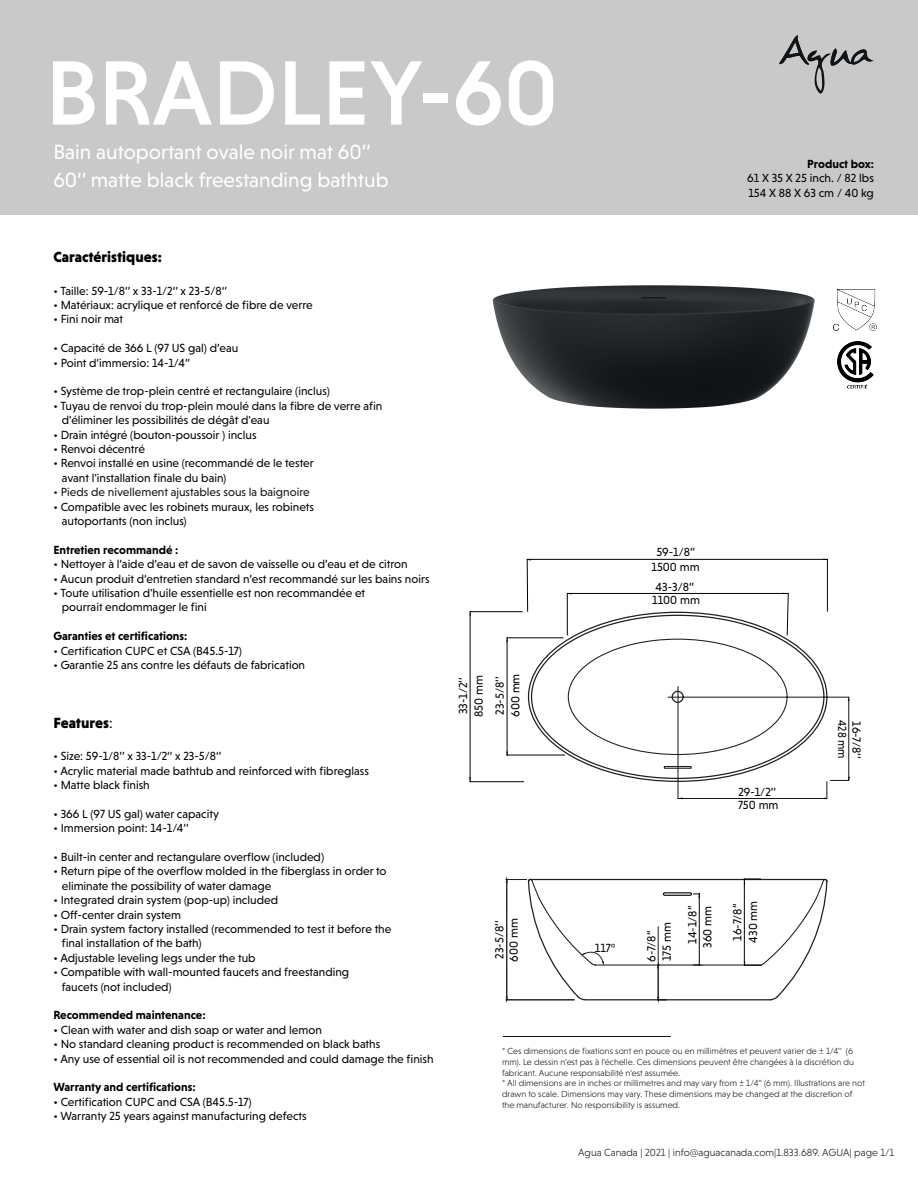
<style>
.page{position:relative;width:918px;height:1188px;background:#fff}
.page>*{position:absolute;margin:0;border:0;box-sizing:border-box;transform-origin:0 0}
.t1{font:500 93px "Niveau Grotesk";color:#fff}
.t2{font:21px/28.3px "Niveau Grotesk";color:#fff}
.t3{font:900 15px "Niveau Grotesk";color:#000001}
.t4{font:900 15px "Niveau Grotesk";color:#000002}
.t5{font:12px/14.4px "Niveau Grotesk";color:#000001}
.t6{font:12px/14.4px "Niveau Grotesk";color:#000002}
.t7{font:700 12px "Niveau Grotesk";color:#000001}
.t8{font:12px "Niveau Grotesk";color:#111416}
.t9{font:700 12px "Niveau Grotesk";color:#000002}
.t10{font:12px "Niveau Grotesk";color:#000001;scale:.94 1}
.t11{font:300 10.5px "Niveau Grotesk";color:#111416}
.t12{font:300 9px/10.8px "Niveau Grotesk";color:#111416}
.s1{color:#000001}
.s2{color:#000002}
.s3{font-weight:400}
</style>
<div class="page">
<img style="left:492px;top:285px;width:323px;height:124px">
<div style="left:0;top:0;width:918px;height:214px;background:#c9c9c9"></div>
<svg style="left:779px;top:35px;width:95px;height:59px"></svg>
<img style="left:834px;top:289px;width:42px;height:42px">
<img style="left:837px;top:341px;width:37px;height:48px">
<hr style="left:503px;top:1036px;width:168px;height:1px;background:#111416">
<hr style="left:585px;top:999px;width:185px;height:1px;background:#231f20">
<hr style="left:530px;top:879px;width:295px;height:1px;background:#231f20">
<hr style="left:595px;top:964px;width:165px;height:2px;background:#231f20">
<hr style="left:658px;top:927px;width:1px;height:38px;background:#231f20">
<svg style="left:657px;top:964px;width:9px;height:37px"></svg>
<svg style="left:527px;top:558px;width:301px;height:35px"></svg>
<svg style="left:469px;top:593px;width:381px;height:206px"></svg>
<svg style="left:736px;top:878px;width:92px;height:123px"></svg>
<svg style="left:506px;top:878px;width:98px;height:123px"></svg>
<div style="left:663px;top:892px;width:29px;height:4px;border:1px solid #000001"></div>
<svg style="left:693px;top:893px;width:7px;height:72px"></svg>
<h1 class="t1" style="left:45px;top:40px;width:514px">BRADLEY-60</h1>
<h2 class="t2" style="left:53px;top:138px;width:337px">Bain autoportant ovale noir mat 60’’<br>60’’ matte black freestanding bathtub</h2>
<p class="t3" style="left:53px;top:248px;width:110px">Caractéristiques:</p>
<p class="t5" style="left:53px;top:283px;width:175px">• Taille: 59-1/8’’ x 33-1/2‘’ x 23-5/8‘’</p>
<p class="t5" style="left:53px;top:298px;width:261px">• Matériaux: acrylique et renforcé de fibre de verre</p>
<p class="t6" style="left:53px;top:312px;width:71px"><span class="s1">•</span> Fini noir mat</p>
<p class="t5" style="left:53px;top:341px;width:186px">• Capacité de 366 L (97 US gal) d’eau</p>
<p class="t5" style="left:53px;top:355px;width:138px">• Point d’immersio: 14-1/4’’</p>
<p class="t5" style="left:53px;top:384px;width:278px">• Système de trop-plein centré et rectangulaire (inclus)</p>
<p class="t5" style="left:62px;top:398px;width:322px;text-indent:-8px">• Tuyau de renvoi du trop-plein moulé dans la fibre de verre afin d'éliminer les possibilités de dégât d'eau</p>
<p class="t5" style="left:53px;top:427px;width:205px">• Drain intégré (bouton-poussoir ) inclus</p>
<p class="t5" style="left:53px;top:442px;width:93px">• Renvoi décentré</p>
<p class="t5" style="left:62px;top:456px;width:253px;text-indent:-8px">• Renvoi installé en usine (recommandé de le tester avant l'installation finale du bain)</p>
<p class="t8" style="left:53px;top:485px;width:258px">• Pieds de nivellement ajustables sous la baignoire</p>
<p class="t5" style="left:62px;top:499px;width:254px;text-indent:-8px">• Compatible avec les robinets muraux, les robinets autoportants (non inclus)</p>
<p class="t7" style="left:53px;top:543px;width:126px">Entretien recommandé :</p>
<p class="t5" style="left:53px;top:557px;width:356px">• Nettoyer à l’aide d’eau et de savon de vaisselle ou d’eau et de citron</p>
<p class="t5" style="left:53px;top:571px;width:378px">• Aucun produit d’entretien standard n’est recommandé sur les bains noirs</p>
<p class="t5" style="left:62px;top:586px;width:305px;text-indent:-8px">• Toute utilisation d'huile essentielle est non recommandée et pourrait endommager le fini</p>
<p class="t7" style="left:53px;top:629px;width:136px">Garanties et certifications:</p>
<p class="t5" style="left:53px;top:643px;width:190px">• Certification CUPC et CSA <span class="s2">(B45.5-17)</span></p>
<p class="t5" style="left:53px;top:658px;width:253px">• Garantie 25 ans contre les défauts de fabrication</p>
<p class="t9" style="left:807px;top:157px;width:68px">Product box:</p>
<p class="t6" style="left:747px;top:171px;width:128px">61 X 35 X 25 inch. / 82 lbs<br>154 X 88 X 63 cm / 40 kg</p>
<p class="t5" style="left:656px;top:545px;width:40px">59-1/8’’</p>
<p class="t5" style="left:652px;top:580px;width:49px;line-height:13.5px">43-3/8’’<br>1100 mm</p>
<p class="t5" style="left:652px;top:559px;width:50px">1500 mm</p>
<p class="t4" style="left:53px;top:714px;width:61px">Features<span class="s3">:</span></p>
<p class="t5" style="left:53px;top:749px;width:170px">• Size: 59-1/8’’ x 33-1/2‘’ x 23-5/8‘’</p>
<p class="t6" style="left:53px;top:763px;width:317px">• Acrylic material made bathtub and reinforced with fibreglass</p>
<p class="t6" style="left:53px;top:778px;width:98px"><span class="s1">•</span> Matte black finish</p>
<p class="t6" style="left:53px;top:807px;width:167px">• 366 L <span class="s1">(97 US gal)</span> water capacity</p>
<p class="t5" style="left:53px;top:821px;width:137px">• Immersion point: 14-1/4’’</p>
<p class="t6" style="left:53px;top:850px;width:272px">• Built-in center and rectangulare overflow (included)</p>
<p class="t6" style="left:62px;top:864px;width:326px;text-indent:-8px">• Return pipe of the overflow molded in the fiberglass in order to eliminate the possibility of water damage</p>
<p class="t6" style="left:53px;top:893px;width:226px">• Integrated drain system (pop-up) included</p>
<p class="t6" style="left:53px;top:907px;width:129px">• Off-center drain system</p>
<p class="t6" style="left:62px;top:922px;width:331px;text-indent:-8px">• Drain system factory installed (recommended to test it before the final installation of the bath)</p>
<p class="t6" style="left:53px;top:951px;width:204px">• Adjustable leveling legs under the tub</p>
<p class="t6" style="left:62px;top:965px;width:289px;text-indent:-8px">• Compatible with wall-mounted faucets and freestanding faucets (not included)</p>
<p class="t7" style="left:53px;top:1008px;width:154px">Recommended maintenance:</p>
<p class="t6" style="left:53px;top:1023px;width:270px">• Clean with water and dish soap or water and lemon</p>
<p class="t6" style="left:53px;top:1037px;width:328px">• No standard cleaning product is recommended on black baths</p>
<p class="t6" style="left:53px;top:1051px;width:382px">• Any use of essential oil is not recommended and could damage the finish</p>
<p class="t7" style="left:53px;top:1080px;width:144px">Warranty and certifications:</p>
<p class="t6" style="left:53px;top:1095px;width:200px">• Certification CUPC and CSA (B45.5-17)</p>
<p class="t5" style="left:53px;top:1109px;width:255px">• Warranty 25 years against manufacturing defects</p>
<p class="t5" style="left:455px;top:717px;width:43px;line-height:15.6px;rotate:-90deg">33-1/2’’<br>850 mm</p>
<p class="t5" style="left:492px;top:717px;width:45px;line-height:15.6px;rotate:-90deg">23-5/8’’<br>600 mm</p>
<p class="t5" style="left:738px;top:785px;width:42px;line-height:13px">29-1/2’’<br>750 mm</p>
<p class="t10" style="left:849px;top:720px;width:43px;rotate:90deg">428 mm</p>
<p class="t5" style="left:864px;top:721px;width:39px;rotate:90deg">16-7/8’’</p>
<p class="t5" style="left:492px;top:962px;width:45px;rotate:-90deg">23-5/8’’<br>600 mm</p>
<p class="t5" style="left:644px;top:962px;width:42px;line-height:15.3px;rotate:-90deg">6-7/8’’<br>175 mm</p>
<p class="t5" style="left:595px;top:940px;width:22px">117°</p>
<p class="t5" style="left:685px;top:948px;width:44px;line-height:15px;text-align:center;rotate:-90deg">14-1/8’’<br>360 mm</p>
<p class="t5" style="left:730px;top:943px;width:43px;line-height:15.6px;rotate:-90deg">16-7/8’’<br>430 mm</p>
<p class="t12" style="left:502px;top:1045px;width:364px">* Ces dimensions de fixations sont en pouce ou en millimètres et peuvent varier de ± 1/4’’ (6 mm). Le dessin n’est pas à l’échelle. Ces dimensions peuvent être changées à la discrétion du fabricant. Aucune responsabilité n'est assumée.<br>* All dimensions are in inches or millimetres and may vary from ± 1/4’’ (6 mm). Illustrations are not drawn to scale. Dimensions may vary. These dimensions may be changed at the discretion of the manufacturer. No responsibility is assumed.</p>
<p class="t11" style="left:578px;top:1146px;width:317px">Agua Canada | 2021 | info@aguacanada.com|1.833.689. AGUA| page 1/1</p>
</div>
